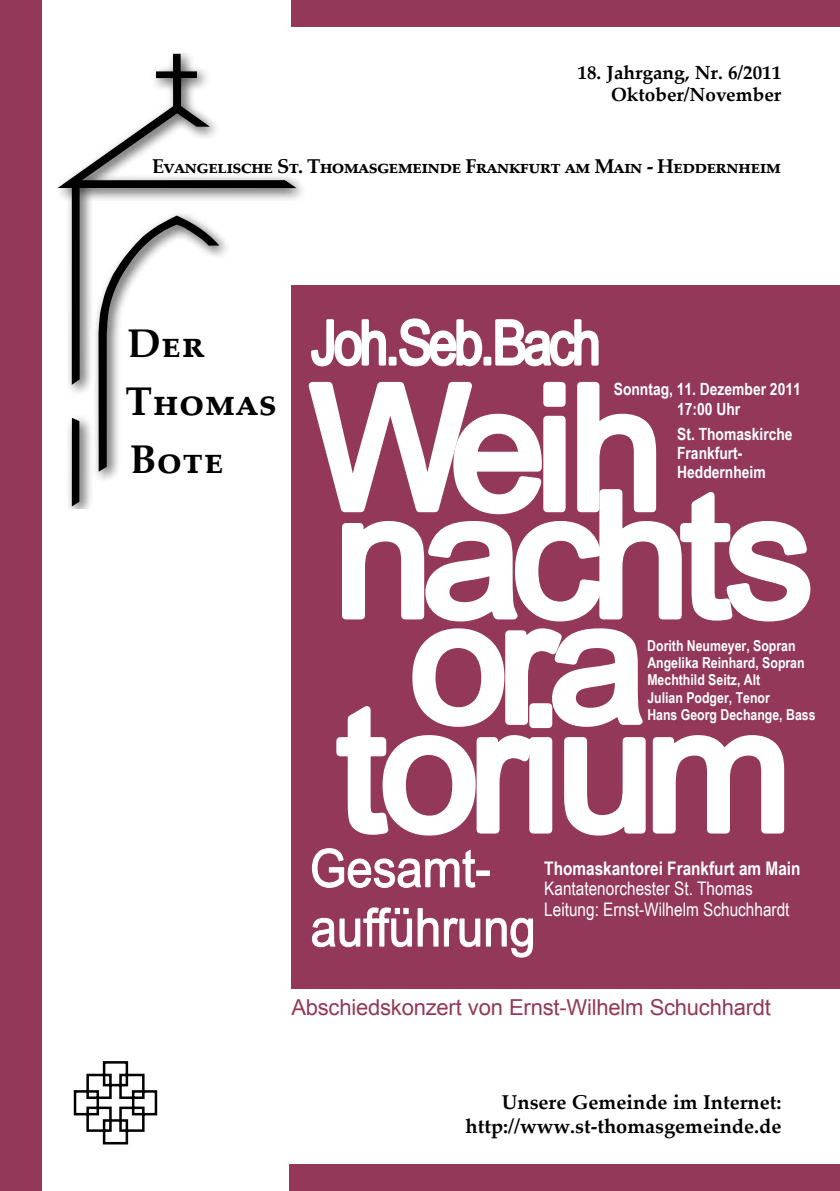
<style>
.page{position:relative;width:840px;height:1191px;background:#fff}
.page>*{position:absolute;margin:0;border:0;box-sizing:border-box;transform-origin:0 0}
.t1{font:700 40px/58px "Palatino Linotype";letter-spacing:.01em;color:#000}
.t2{font:22px "Arial";letter-spacing:-.01em;color:#933859}
.t3{font:700 20px "Palatino Linotype";letter-spacing:-.04em;color:#000}
.t4{font:700 20px/24px "Palatino Linotype";color:#000;text-align:right}
.t5{font:700 19px/22.8px "Palatino Linotype";color:#000;text-align:right}
.t6{font:18.8px/20.6px "Arial Narrow";color:#fff}
.t7{font:700 18.8px "Arial Narrow";color:#fff}
.t8{font:700 16.8px/19.4px "Arial Narrow";color:#fff;text-align:center}
.t9{font:700 15px/17.2px "Arial Narrow";color:#fff}
</style>
<div class="page">
<div style="left:58px;top:54px;width:251px;height:454px;background:#000;opacity:.75"></div>
<svg style="left:58px;top:54px;width:238px;height:331px"></svg>
<svg style="left:98px;top:215px;width:121px;height:257px"></svg>
<svg style="left:72px;top:418px;width:7px;height:88px"></svg>
<div style="left:0;top:0;width:42px;height:1191px;background:#933859"></div>
<svg style="left:74px;top:1061px;width:83px;height:83px"></svg>
<div style="left:114px;top:317px;width:173px;height:169px;background:#fff"></div>
<div style="left:291px;top:285px;width:548px;height:703px;background:#933859"></div>
<svg style="left:308px;top:318px;width:503px;height:518px"></svg>
<hr style="left:476px;top:871px;width:13px;height:4px;background:#fff">
<svg style="left:311px;top:848px;width:164px;height:40px"></svg>
<div style="left:476px;top:870px;width:13px;height:6px;border:1px solid #fff"></div>
<svg style="left:311px;top:907px;width:222px;height:50px"></svg>
<div style="left:289px;top:1164px;width:550px;height:27px;background:#933859"></div>
<div style="left:291px;top:0;width:548px;height:27px;background:#933859"></div>
<p class="t5" style="left:577px;top:60px;width:205px">18. Jahrgang, Nr. 6/2011<br>Oktober/November</p>
<h3 class="t3" style="left:152px;top:152px;width:630px">Evangelische St. Thomasgemeinde Frankfurt am Main - Heddernheim</h3>
<h1 class="t1" style="left:126px;top:313px;width:153px">Der<br>Thomas<br>Bote</h1>
<p class="t8" style="left:613px;top:379px;width:188px">Sonntag, 11. Dezember 2011<br>17:00 Uhr</p>
<p class="t8" style="left:676px;top:423px;width:117px;text-align:left">St. Thomaskirche<br>Frankfurt-<br>Heddernheim</p>
<p class="t9" style="left:647px;top:636px;width:170px">Dorith Neumeyer, Sopran<br>Angelika Reinhard, Sopran<br>Mechthild Seitz, Alt<br>Julian Podger, Tenor<br>Hans Georg Dechange, Bass</p>
<p class="t7" style="left:544px;top:854px;width:257px">Thomaskantorei Frankfurt am Main</p>
<p class="t6" style="left:544px;top:877px;width:246px">Kantatenorchester St. Thomas<br>Leitung: Ernst-Wilhelm Schuchhardt</p>
<h2 class="t2" style="left:291px;top:992px;width:481px">Abschiedskonzert von Ernst-Wilhelm Schuchhardt</h2>
<h3 class="t4" style="left:465px;top:1089px;width:317px">Unsere Gemeinde im Internet: http://www.st-thomasgemeinde.de</h3>
</div>
